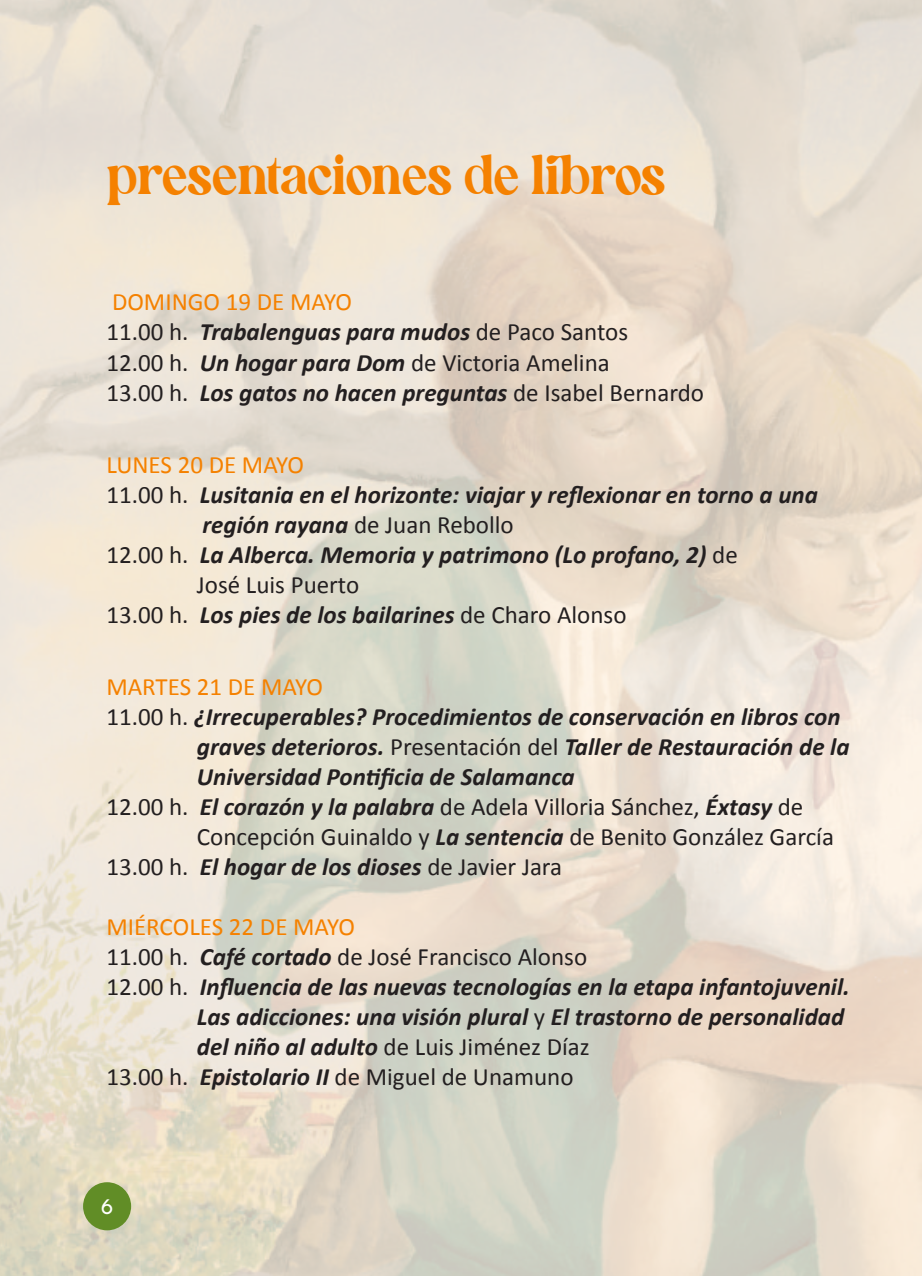
<style>
.page{position:relative;width:922px;height:1276px;background:#fff}
.page>*{position:absolute;margin:0;border:0;box-sizing:border-box;transform-origin:0 0}
.t1{font:55px "Allenoire";letter-spacing:-.02em;color:#f58100;scale:.83 1}
.t2{font:25px/30px "Calibri";color:#231f20}
.t3{font:italic 700 25px "Calibri";color:#231f20}
.t4{font:25px "Calibri";color:#f58100}
.t5{font:700 18.75px "Caviar Dreams";color:#fff}
.s1{color:#f58100}
.s2{font-weight:700;font-style:italic}
.s3{font-weight:400;font-style:normal}
</style>
<div class="page">
<img style="left:0;top:0;width:921px;height:1276px">
<div style="left:83px;top:1182px;width:48px;height:48px;background:#618d26;border-radius:50%"></div>
<h1 class="t1" style="left:106px;top:153px;width:675px">presentaciones de libros</h1>
<p class="t2" style="left:106px;top:289px;width:599px"><span class="s1">DOMINGO 19 DE MAYO<br></span>11.00 h. <span class="s2">Trabalenguas para mudos</span> de Paco Santos<br>12.00 h. <span class="s2">Un hogar para Dom</span> de Victoria Amelina<br>13.00 h. <span class="s2">Los gatos no hacen preguntas</span> de Isabel Bernardo</p>
<p class="t4" style="left:106px;top:454px;width:199px">LUNES 20 DE MAYO</p>
<p class="t3" style="left:106px;top:484px;width:712px"><span class="s3">11.00 h.</span> Lusitania en el horizonte: viajar y reflexionar en torno a una</p>
<p class="t2" style="left:202px;top:511px;width:313px"><span class="s2">región rayana</span> de Juan Rebollo</p>
<p class="t3" style="left:106px;top:544px;width:632px"><span class="s3">12.00 h.</span> La Alberca. Memoria y patrimono (Lo profano, 2) <span class="s3">de</span></p>
<p class="t2" style="left:197px;top:571px;width:164px">José Luis Puerto</p>
<p class="t3" style="left:106px;top:604px;width:521px"><span class="s3">13.00 h.</span> Los pies de los bailarines <span class="s3">de Charo Alonso</span></p>
<p class="t4" style="left:106px;top:676px;width:218px">MARTES 21 DE MAYO</p>
<p class="t3" style="left:106px;top:706px;width:735px"><span class="s3">11.00 h.</span> ¿Irrecuperables? Procedimientos de conservación en libros con</p>
<p class="t3" style="left:197px;top:736px;width:654px">graves deterioros. <span class="s3">Presentación del</span> Taller de Restauración de la</p>
<p class="t3" style="left:197px;top:766px;width:379px">Universidad Pontificia de Salamanca</p>
<p class="t2" style="left:106px;top:793px;width:698px">12.00 h. <span class="s2">El corazón y la palabra</span> de Adela Villoria Sánchez, <span class="s2">Éxtasy</span> de</p>
<p class="t2" style="left:197px;top:823px;width:638px">Concepción Guinaldo y <span class="s2">La sentencia</span> de Benito González García</p>
<p class="t2" style="left:106px;top:853px;width:457px">13.00 h. <span class="s2">El hogar de los dioses</span> de Javier Jara</p>
<p class="t4" style="left:106px;top:916px;width:250px">MIÉRCOLES 22 DE MAYO</p>
<p class="t2" style="left:106px;top:943px;width:482px">11.00 h. <span class="s2">Café cortado</span> de José Francisco Alonso</p>
<p class="t3" style="left:106px;top:976px;width:744px"><span class="s3">12.00 h.</span> Influencia de las nuevas tecnologías en la etapa infantojuvenil.</p>
<p class="t3" style="left:197px;top:1006px;width:649px">Las adicciones: una visión plural <span class="s3">y</span> El trastorno de personalidad</p>
<p class="t2" style="left:197px;top:1033px;width:394px"><span class="s2">del niño al adulto</span> de Luis Jiménez Díaz</p>
<p class="t2" style="left:106px;top:1063px;width:468px">13.00 h. <span class="s2">Epistolario II</span> de Miguel de Unamuno</p>
<p class="t5" style="left:101px;top:1195px;width:13px">6</p>
</div>
